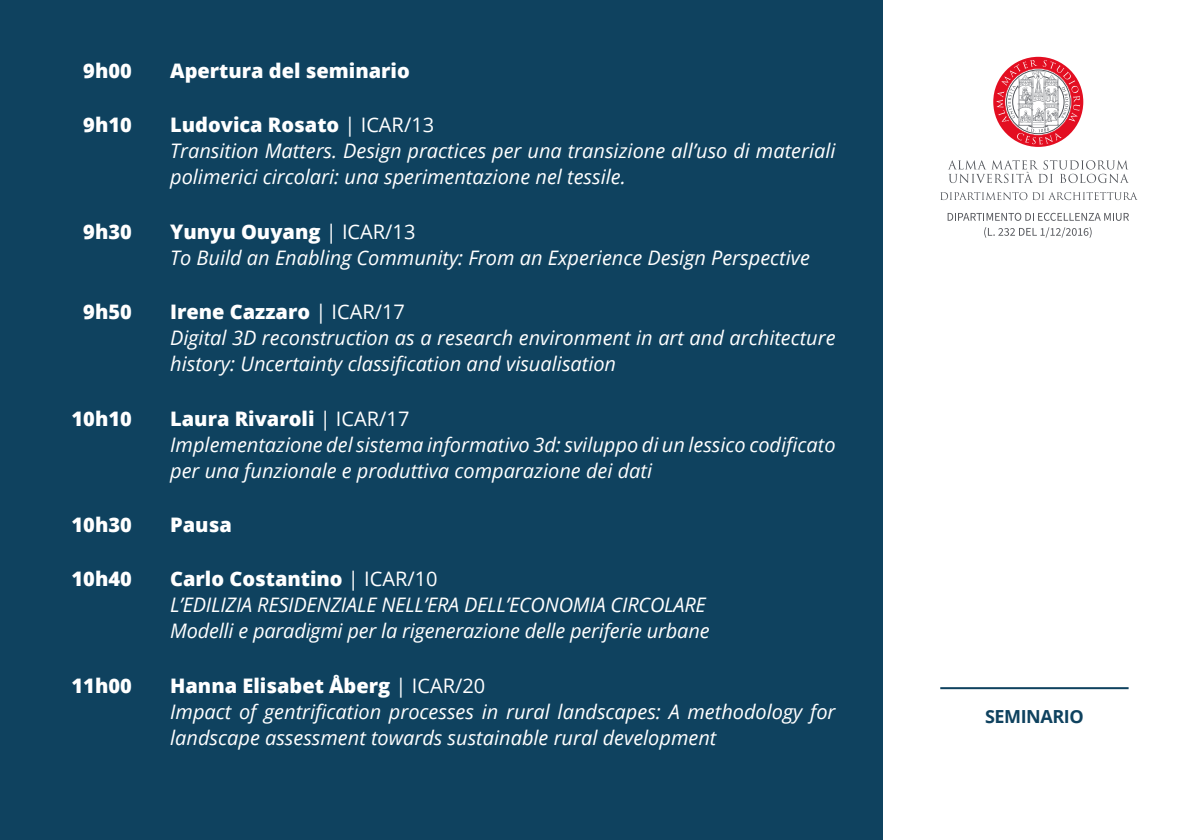
<style>
.page{position:relative;width:1191px;height:840px;background:#fff}
.page>*{position:absolute;margin:0;border:0;box-sizing:border-box;transform-origin:0 0}
.t1{font:italic 20px/26px "Open Sans";color:#fff}
.t2{font:800 20px "Open Sans";color:#fff}
.t3{font:700 18px "Open Sans";letter-spacing:-.025em;color:#0f425f}
.s1{font-weight:800;font-style:normal}
.s2{font-style:normal}
</style>
<div class="page">
<div style="left:0;top:0;width:883px;height:839px;background:#0f425f"></div>
<svg style="left:940px;top:192px;width:197px;height:8px"></svg>
<svg style="left:948px;top:160px;width:180px;height:23px"></svg>
<svg style="left:993px;top:57px;width:90px;height:90px"></svg>
<svg style="left:996px;top:60px;width:84px;height:84px"></svg>
<svg style="left:947px;top:213px;width:182px;height:8px"></svg>
<svg style="left:984px;top:227px;width:107px;height:11px"></svg>
<hr style="left:940px;top:686px;width:188px;height:2px;background:#0f425f">
<p class="t2" style="left:83px;top:55px;width:50px">9h00</p>
<p class="t2" style="left:170px;top:55px;width:241px">Apertura del seminario</p>
<p class="t2" style="left:83px;top:110px;width:50px">9h10</p>
<p class="t1" style="left:170px;top:111px;width:667px"><span class="s1">Ludovica Rosato</span> <span class="s2">| ICAR/13<br></span>Transition Matters. Design practices per una transizione all’uso di materiali polimerici circolari: una sperimentazione nel tessile.</p>
<p class="t2" style="left:83px;top:216px;width:50px">9h30</p>
<p class="t2" style="left:83px;top:296px;width:50px">9h50</p>
<p class="t2" style="left:72px;top:403px;width:62px">10h10</p>
<p class="t1" style="left:170px;top:218px;width:641px"><span class="s1">Yunyu Ouyang</span> <span class="s2">| ICAR/13<br></span>To Build an Enabling Community: From an Experience Design Perspective</p>
<p class="t1" style="left:170px;top:298px;width:667px"><span class="s1">Irene Cazzaro</span> <span class="s2">| ICAR/17<br></span>Digital 3D reconstruction as a research environment in art and architecture history: Uncertainty classification and visualisation</p>
<p class="t1" style="left:170px;top:404px;width:667px"><span class="s1">Laura Rivaroli</span> <span class="s2">| ICAR/17<br></span>Implementazione del sistema informativo 3d: sviluppo di un lessico codificato per una funzionale e produttiva comparazione dei dati</p>
<p class="t2" style="left:72px;top:509px;width:62px">10h30</p>
<p class="t2" style="left:72px;top:563px;width:62px">10h40</p>
<p class="t2" style="left:170px;top:509px;width:63px">Pausa</p>
<p class="t1" style="left:170px;top:565px;width:541px"><span class="s1">Carlo Costantino</span> <span class="s2">| ICAR/10<br></span>L’EDILIZIA RESIDENZIALE NELL’ERA DELL’ECONOMIA CIRCOLARE<br>Modelli e paradigmi per la rigenerazione delle periferie urbane</p>
<p class="t2" style="left:72px;top:670px;width:62px">11h00</p>
<p class="t1" style="left:170px;top:671px;width:667px"><span class="s1">Hanna Elisabet Åberg</span> <span class="s2">| ICAR/20<br></span>Impact of gentrification processes in rural landscapes: A methodology for landscape assessment towards sustainable rural development</p>
<p class="t3" style="left:985px;top:703px;width:100px">SEMINARIO</p>
</div>
